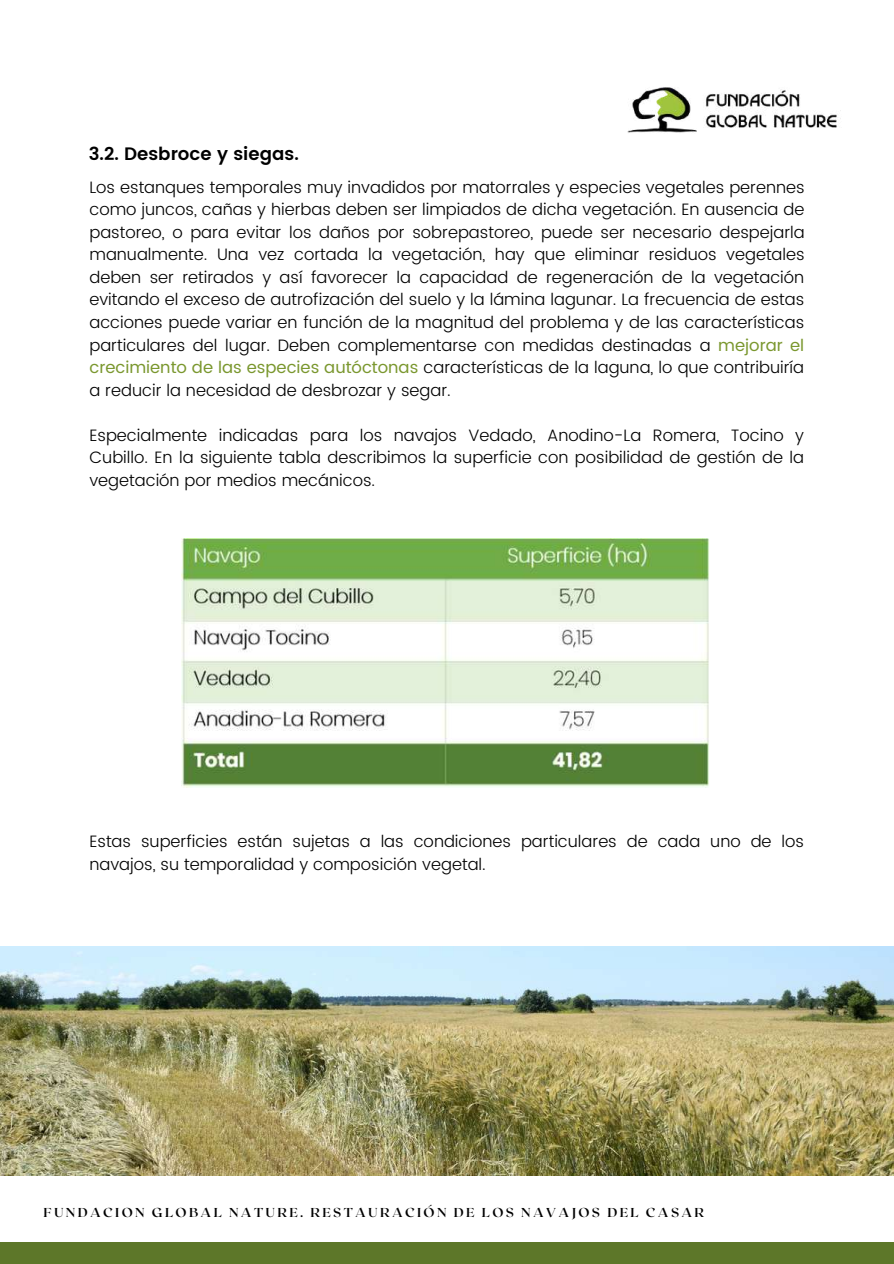
<style>
.page{position:relative;width:894px;height:1264px;background:#fff}
.page>*{position:absolute;margin:0;border:0;box-sizing:border-box;transform-origin:0 0}
.t1{font:600 18px "Poppins";color:#000}
.t2{font:300 16.5px/22.5px "Poppins";color:#000;text-align:justify}
.t3{font:700 12.9px "Roxborough CF";letter-spacing:.18em;color:#000}
.s1{font-weight:400;color:#7a972e}
</style>
<div class="page">
<div style="left:0;top:1242px;width:893px;height:21px;background:#5d7729"></div>
<img style="left:627px;top:87px;width:214px;height:46px">
<img style="left:181px;top:538px;width:528px;height:249px">
<img style="left:0;top:946px;width:893px;height:228px">
<p class="t1" style="left:89px;top:143px;width:211px">3.2. Desbroce y siegas.</p>
<p class="t2" style="left:89px;top:176px;width:716px">Los estanques temporales muy invadidos por matorrales y especies vegetales perennes como juncos, cañas y hierbas deben ser limpiados de dicha vegetación. En ausencia de pastoreo, o para evitar los daños por sobrepastoreo, puede ser necesario despejarla manualmente. Una vez cortada la vegetación, hay que eliminar residuos vegetales deben ser retirados y así favorecer la capacidad de regeneración de la vegetación evitando el exceso de autrofización del suelo y la lámina lagunar. La frecuencia de estas acciones puede variar en función de la magnitud del problema y de las características particulares del lugar. Deben complementarse con medidas destinadas a <span class="s1">mejorar el crecimiento de las especies autóctonas</span> características de la laguna, lo que contribuiría a reducir la necesidad de desbrozar y segar.</p>
<p class="t2" style="left:89px;top:424px;width:716px">Especialmente indicadas para los navajos Vedado, Anodino-La Romera, Tocino y Cubillo. En la siguiente tabla describimos la superficie con posibilidad de gestión de la vegetación por medios mecánicos.</p>
<p class="t2" style="left:89px;top:830px;width:716px">Estas superficies están sujetas a las condiciones particulares de cada uno de los navajos, su temporalidad y composición vegetal.</p>
<p class="t3" style="left:44px;top:1203px;width:661px">FUNDACION GLOBAL NATURE. RESTAURACIÓN DE LOS NAVAJOS DEL CASAR</p>
</div>
